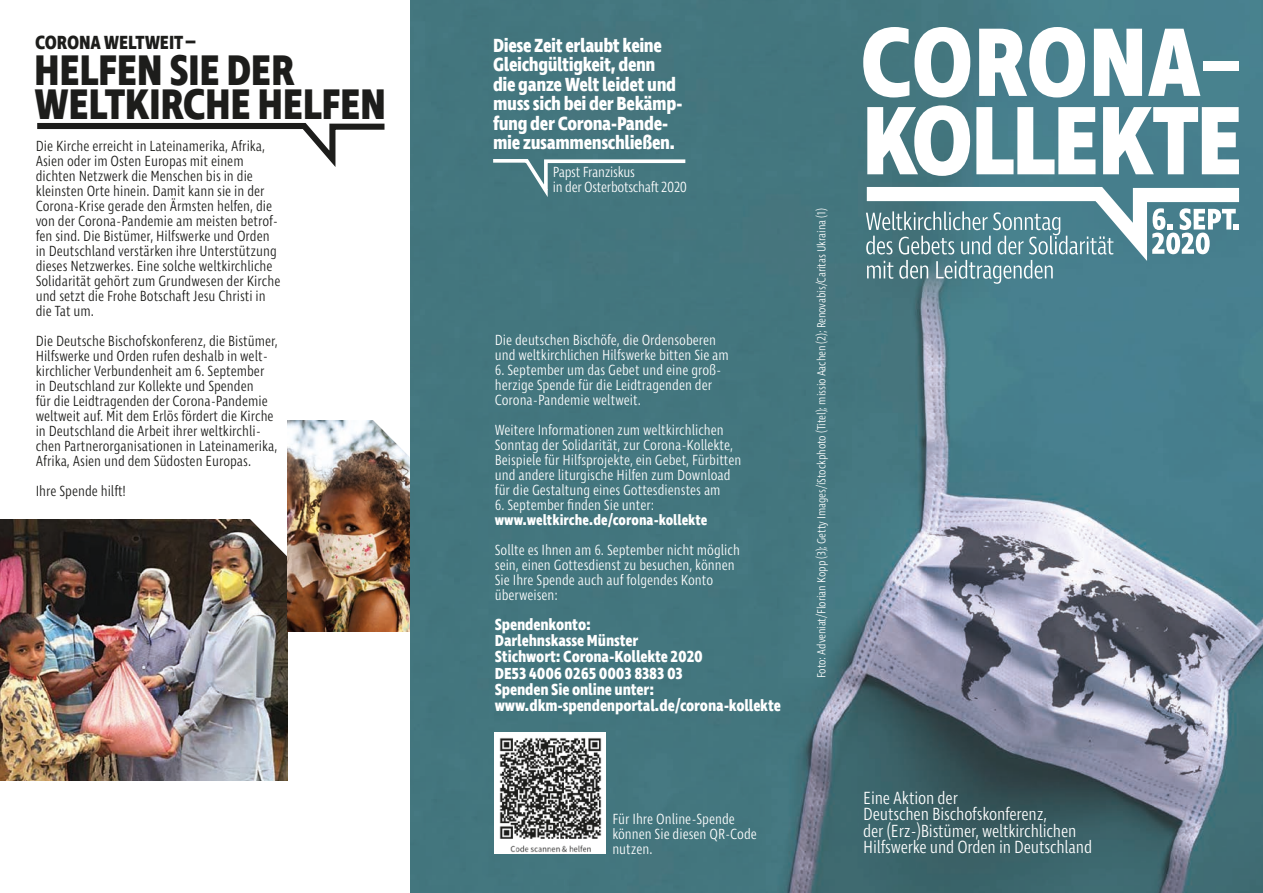
<style>
.page{position:relative;width:1263px;height:893px;background:#fff}
.page>*{position:absolute;margin:0;border:0;box-sizing:border-box;transform-origin:0 0}
.t1{font:700 43.8px/34px "Ingra Cd";letter-spacing:-.015em;color:#1d1d1b}
.t2{font:700 19.5px/19.5px "Ingra Cd";letter-spacing:-.02em;color:#fff}
.t3{font:700 19.5px "Ingra Cd";letter-spacing:-.01em;color:#1d1d1b}
.t4{font:300 18px/16.5px "Ingra Cd";letter-spacing:-.01em;color:#fff}
.t5{font:700 16.35px/16.4px "Ingra Cd";letter-spacing:-.01em;color:#fff}
.t6{font:300 15px/15px "Ingra Cd";color:#1d1d1b}
.t7{font:300 15px/15px "Ingra Cd";color:#fff}
.t8{font:300 15px/15px "Ingra Cd";letter-spacing:-.02em;color:#fff}
.t9{font:700 15px "Ingra Cd";color:#fff}
.t10{font:300 12px "Ingra Cd";letter-spacing:-.01em;color:#fff}
</style>
<div class="page">
<img style="left:0;top:520px;width:287px;height:261px">
<svg style="left:248px;top:519px;width:39px;height:38px"></svg>
<img style="left:287px;top:421px;width:123px;height:211px">
<svg style="left:372px;top:420px;width:38px;height:40px"></svg>
<svg style="left:37px;top:123px;width:348px;height:44px"></svg>
<img style="left:410px;top:0;width:853px;height:893px">
<svg style="left:489px;top:157px;width:200px;height:46px"></svg>
<svg style="left:853px;top:105px;width:400px;height:179px"></svg>
<svg style="left:863px;top:27px;width:107px;height:70px"></svg>
<svg style="left:979px;top:27px;width:106px;height:70px"></svg>
<svg style="left:1094px;top:29px;width:48px;height:67px"></svg>
<svg style="left:1148px;top:29px;width:52px;height:67px"></svg>
<div style="left:1203px;top:61px;width:36px;height:10px;background:#fff"></div>
<img style="left:495px;top:733px;width:111px;height:121px">
<h2 class="t3" style="left:35px;top:30px;width:162px">CORONA WELTWEIT –</h2>
<h1 class="t1" style="left:34px;top:55px;width:353px">HELFEN SIE DER<br>WELTKIRCHE HELFEN</h1>
<p class="t6" style="left:36px;top:139px;width:246px">Die Kirche erreicht in Lateinamerika, Afrika, Asien oder im Osten Europas mit einem dichten Netzwerk die Menschen bis in die kleinsten Orte hinein. Damit kann sie in der Corona-Krise gerade den Ärmsten helfen, die von der Corona-Pandemie am meisten betrof&shy;fen sind. Die Bistümer, Hilfswerke und Orden in Deutschland verstärken ihre Unterstützung dieses Netzwerkes. Eine solche weltkirchliche Solidarität gehört zum Grundwesen der Kirche und setzt die Frohe Botschaft Jesu Christi in die Tat um.</p>
<p class="t6" style="left:36px;top:334px;width:244px">Die Deutsche Bischofskonferenz, die Bistümer, Hilfswerke und Orden rufen deshalb in welt&shy;kirchlicher Verbundenheit am 6. September in Deutschland zur Kollekte und Spenden<br>für die Leidtragenden der Corona-Pandemie weltweit auf. Mit dem Erlös fördert die Kirche in Deutschland die Arbeit ihrer weltkirchli&shy;chen Partnerorganisationen in Lateinamerika, Afrika, Asien und dem Südosten Europas.</p>
<p class="t6" style="left:36px;top:484px;width:91px">Ihre Spende hilft!</p>
<h2 class="t2" style="left:493px;top:36px;width:191px">Diese Zeit erlaubt keine<br>Gleichgültigkeit, denn die ganze Welt leidet und muss sich bei der Bekämp&shy;fung der Corona-Pande&shy;mie zusammenschließen.</h2>
<p class="t8" style="left:553px;top:165px;width:136px">Papst Franziskus<br>in der Osterbotschaft 2020</p>
<p class="t7" style="left:495px;top:333px;width:236px">Die deutschen Bischöfe, die Ordensoberen und weltkirchlichen Hilfswerke bitten Sie am</p>
<p class="t7" style="left:495px;top:363px;width:228px">6. September um das Gebet und eine groß&shy;herzige Spende für die Leidtragenden der<br>Corona-Pandemie weltweit.</p>
<p class="t7" style="left:495px;top:423px;width:248px">Weitere Informationen zum weltkirchlichen Sonntag der Solidarität, zur Corona-Kollekte, Beispiele für Hilfsprojekte, ein Gebet, Fürbitten und andere liturgische Hilfen zum Download für die Gestaltung eines Gottesdienstes am</p>
<p class="t7" style="left:495px;top:498px;width:161px">6. September finden Sie unter:</p>
<p class="t9" style="left:495px;top:510px;width:214px">www.weltkirche.de/corona-kollekte</p>
<p class="t7" style="left:495px;top:543px;width:247px">Sollte es Ihnen am 6. September nicht möglich sein, einen Gottesdienst zu besuchen, können Sie Ihre Spende auch auf folgendes Konto überweisen:</p>
<p class="t5" style="left:495px;top:617px;width:288px">Spendenkonto:<br>Darlehnskasse Münster<br>Stichwort: Corona-Kollekte 2020<br>DE53 4006 0265 0003 8383 03<br>Spenden Sie online unter: www.dkm-spendenportal.de/corona-kollekte</p>
<p class="t10" style="left:814px;top:678px;width:471px;rotate:-90deg">Foto: Adveniat/Florian Kopp (3); Getty Images/iStockphoto (Titel); missio Aachen (2); Renovabis/Caritas Ukraina (1)</p>
<p class="t7" style="left:612px;top:813px;width:146px">Für Ihre Online-Spende können Sie diesen QR-Code nutzen.</p>
<p class="t4" style="left:863px;top:790px;width:230px">Eine Aktion der<br>Deutschen Bischofskonferenz,<br>der (Erz-)Bistümer, weltkirchlichen<br>Hilfswerke und Orden in Deutschland</p>
</div>
